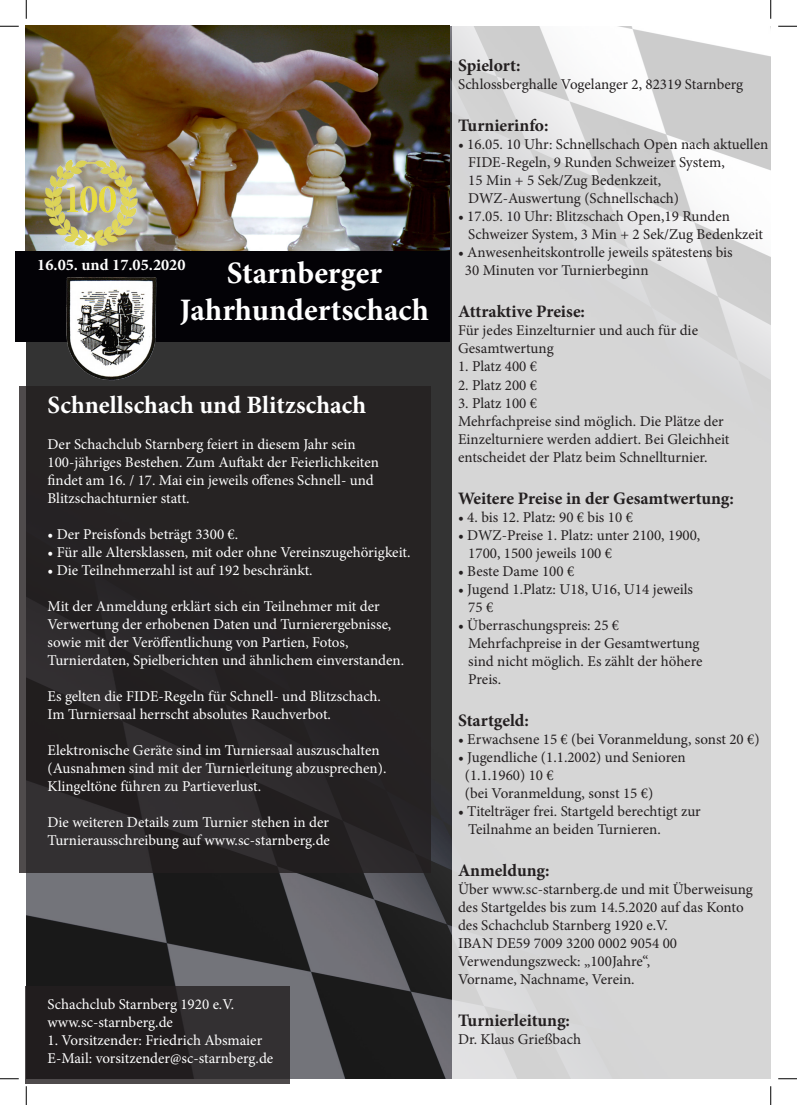
<style>
.page{position:relative;width:797px;height:1105px;background:#fff}
.page>*{position:absolute;margin:0;border:0;box-sizing:border-box;transform-origin:0 0}
.t1{font:700 31.25px "Minion Pro";color:#fff}
.t2{font:700 25px "Minion Pro";color:#fff}
.t3{font:700 17.5px "Minion Pro";letter-spacing:-.005em;color:#231f20}
.t4{font:700 16.25px "Minion Pro";color:#fff}
.t5{font:15px/18px "Minion Pro";color:#231f20}
.t6{font:15px "Minion Pro";color:#fff}
</style>
<div class="page">
<img style="left:26px;top:26px;width:426px;height:1052px">
<img style="left:26px;top:26px;width:424px;height:225px">
<svg style="left:452px;top:17px;width:329px;height:1072px;fill:#d6d6d6"></svg>
<div style="left:19px;top:387px;width:411px;height:486px;background:#231f20"></div>
<svg style="left:25px;top:986px;width:265px;height:98px;fill:#211d1e"></svg>
<div style="left:16px;top:251px;width:434px;height:91px;background:#030206"></div>
<img style="left:63px;top:277px;width:96px;height:104px">
<img style="left:40px;top:155px;width:101px;height:95px">
<svg style="left:0;top:25px;width:19px;height:2px"></svg>
<svg style="left:778px;top:25px;width:19px;height:2px"></svg>
<svg style="left:0;top:1078px;width:19px;height:1px"></svg>
<svg style="left:778px;top:1078px;width:19px;height:1px"></svg>
<svg style="left:25px;top:0;width:2px;height:19px"></svg>
<svg style="left:25px;top:1086px;width:2px;height:19px"></svg>
<svg style="left:770px;top:0;width:1px;height:19px"></svg>
<svg style="left:770px;top:1086px;width:1px;height:19px"></svg>
<p class="t4" style="left:37px;top:253px;width:150px">16.05. und 17.05.2020</p>
<p class="t1" style="left:227px;top:251px;width:157px">Starnberger</p>
<p class="t1" style="left:180px;top:288px;width:251px">Jahrhundertschach</p>
<p class="t2" style="left:48px;top:387px;width:320px">Schnellschach und Blitzschach</p>
<p class="t6" style="left:48px;top:434px;width:310px">Der Schachclub Starnberg feiert in diesem Jahr sein</p>
<p class="t6" style="left:48px;top:452px;width:333px">100-jähriges Bestehen. Zum Auftakt der Feierlichkeiten</p>
<p class="t6" style="left:48px;top:470px;width:328px">findet am 16. / 17. Mai ein jeweils offenes Schnell- und</p>
<p class="t6" style="left:48px;top:488px;width:144px">Blitzschachturnier statt.</p>
<p class="t6" style="left:48px;top:524px;width:192px">• Der Preisfonds beträgt 3300 €.</p>
<p class="t6" style="left:48px;top:542px;width:364px">• Für alle Altersklassen, mit oder ohne Vereinszugehörigkeit.</p>
<p class="t6" style="left:48px;top:560px;width:267px">• Die Teilnehmerzahl ist auf 192 beschränkt.</p>
<p class="t6" style="left:48px;top:596px;width:334px">Mit der Anmeldung erklärt sich ein Teilnehmer mit der</p>
<p class="t6" style="left:48px;top:614px;width:345px">Verwertung der erhobenen Daten und Turnierergebnisse,</p>
<p class="t6" style="left:48px;top:632px;width:302px">sowie mit der Veröffentlichung von Partien, Fotos,</p>
<p class="t6" style="left:48px;top:650px;width:358px">Turnierdaten, Spielberichten und ähnlichem einverstanden.</p>
<p class="t6" style="left:48px;top:686px;width:335px">Es gelten die FIDE-Regeln für Schnell- und Blitzschach.</p>
<p class="t6" style="left:48px;top:704px;width:285px">Im Turniersaal herrscht absolutes Rauchverbot.</p>
<p class="t6" style="left:48px;top:740px;width:333px">Elektronische Geräte sind im Turniersaal auszuschalten</p>
<p class="t6" style="left:48px;top:758px;width:340px">(Ausnahmen sind mit der Turnierleitung abzusprechen).</p>
<p class="t6" style="left:48px;top:776px;width:215px">Klingeltöne führen zu Partieverlust.</p>
<p class="t6" style="left:48px;top:812px;width:283px">Die weiteren Details zum Turnier stehen in der</p>
<p class="t6" style="left:48px;top:830px;width:284px">Turnierausschreibung auf www.sc-starnberg.de</p>
<p class="t6" style="left:48px;top:994px;width:188px">Schachclub Starnberg 1920 e.V.</p>
<p class="t6" style="left:48px;top:1012px;width:127px">www.sc-starnberg.de</p>
<p class="t6" style="left:48px;top:1030px;width:216px">1. Vorsitzender: Friedrich Absmaier</p>
<p class="t6" style="left:48px;top:1048px;width:227px">E-Mail: vorsitzender@sc-starnberg.de</p>
<p class="t3" style="left:458px;top:54px;width:64px">Spielort:</p>
<p class="t5" style="left:458px;top:76px;width:287px">Schlossberghalle Vogelanger 2, 82319 Starnberg</p>
<p class="t3" style="left:458px;top:114px;width:92px">Turnierinfo:</p>
<p class="t5" style="left:458px;top:136px;width:312px">• 16.05. 10 Uhr: Schnellschach Open nach aktuellen</p>
<p class="t5" style="left:468px;top:154px;width:258px">FIDE-Regeln, 9 Runden Schweizer System,</p>
<p class="t5" style="left:468px;top:172px;width:194px">15 Min + 5 Sek/Zug Bedenkzeit,</p>
<p class="t5" style="left:468px;top:190px;width:212px">DWZ-Auswertung (Schnellschach)</p>
<p class="t5" style="left:458px;top:208px;width:273px">• 17.05. 10 Uhr: Blitzschach Open,19 Runden</p>
<p class="t5" style="left:468px;top:226px;width:296px">Schweizer System, 3 Min + 2 Sek/Zug Bedenkzeit</p>
<p class="t5" style="left:458px;top:244px;width:276px">• Anwesenheitskontrolle jeweils spätestens bis</p>
<p class="t5" style="left:465px;top:262px;width:185px">30 Minuten vor Turnierbeginn</p>
<p class="t3" style="left:458px;top:300px;width:128px">Attraktive Preise:</p>
<p class="t5" style="left:458px;top:322px;width:241px">Für jedes Einzelturnier und auch für die</p>
<p class="t5" style="left:458px;top:340px;width:97px">Gesamtwertung</p>
<p class="t5" style="left:458px;top:358px;width:81px">1. Platz 400 €</p>
<p class="t5" style="left:458px;top:376px;width:81px">2. Platz 200 €</p>
<p class="t5" style="left:458px;top:394px;width:81px">3. Platz 100 €</p>
<p class="t5" style="left:458px;top:412px;width:267px">Mehrfachpreise sind möglich. Die Plätze der</p>
<p class="t5" style="left:458px;top:430px;width:273px">Einzelturniere werden addiert. Bei Gleichheit</p>
<p class="t5" style="left:458px;top:448px;width:251px">entscheidet der Platz beim Schnellturnier.</p>
<p class="t3" style="left:458px;top:486px;width:277px">Weitere Preise in der Gesamtwertung:</p>
<p class="t5" style="left:458px;top:508px;width:176px">• 4. bis 12. Platz: 90 € bis 10 €</p>
<p class="t5" style="left:458px;top:526px;width:244px">• DWZ-Preise 1. Platz: unter 2100, 1900,</p>
<p class="t5" style="left:468px;top:544px;width:145px">1700, 1500 jeweils 100 €</p>
<p class="t5" style="left:458px;top:562px;width:118px">• Beste Dame 100 €</p>
<p class="t5" style="left:468px;top:580px;width:226px;text-indent:-10px">• Jugend 1.Platz: U18, U16, U14 jeweils<br>75 €</p>
<p class="t5" style="left:458px;top:616px;width:163px">• Überraschungspreis: 25 €</p>
<p class="t5" style="left:468px;top:634px;width:233px">Mehrfachpreise in der Gesamtwertung</p>
<p class="t5" style="left:468px;top:652px;width:236px">sind nicht möglich. Es zählt der höhere</p>
<p class="t5" style="left:468px;top:670px;width:34px">Preis.</p>
<p class="t3" style="left:458px;top:708px;width:72px">Startgeld:</p>
<p class="t5" style="left:458px;top:730px;width:303px">• Erwachsene 15 € (bei Voranmeldung, sonst 20 €)</p>
<p class="t5" style="left:458px;top:748px;width:229px">• Jugendliche (1.1.2002) und Senioren</p>
<p class="t5" style="left:465px;top:766px;width:90px">(1.1.1960) 10 €</p>
<p class="t5" style="left:465px;top:784px;width:190px">(bei Voranmeldung, sonst 15 €)</p>
<p class="t5" style="left:458px;top:802px;width:244px">• Titelträger frei. Startgeld berechtigt zur</p>
<p class="t5" style="left:468px;top:820px;width:194px">Teilnahme an beiden Turnieren.</p>
<p class="t3" style="left:458px;top:858px;width:93px">Anmeldung:</p>
<p class="t5" style="left:458px;top:880px;width:296px">Über www.sc-starnberg.de und mit Überweisung</p>
<p class="t5" style="left:458px;top:898px;width:287px">des Startgeldes bis zum 14.5.2020 auf das Konto</p>
<p class="t5" style="left:458px;top:916px;width:211px">des Schachclub Starnberg 1920 e.V.</p>
<p class="t5" style="left:458px;top:934px;width:220px">IBAN DE59 7009 3200 0002 9054 00</p>
<p class="t5" style="left:458px;top:952px;width:194px">Verwendungszweck: „100Jahre“,</p>
<p class="t5" style="left:458px;top:970px;width:178px">Vorname, Nachname, Verein.</p>
<p class="t3" style="left:458px;top:1008px;width:113px">Turnierleitung:</p>
<p class="t5" style="left:458px;top:1030px;width:125px">Dr. Klaus Grießbach</p>
</div>
